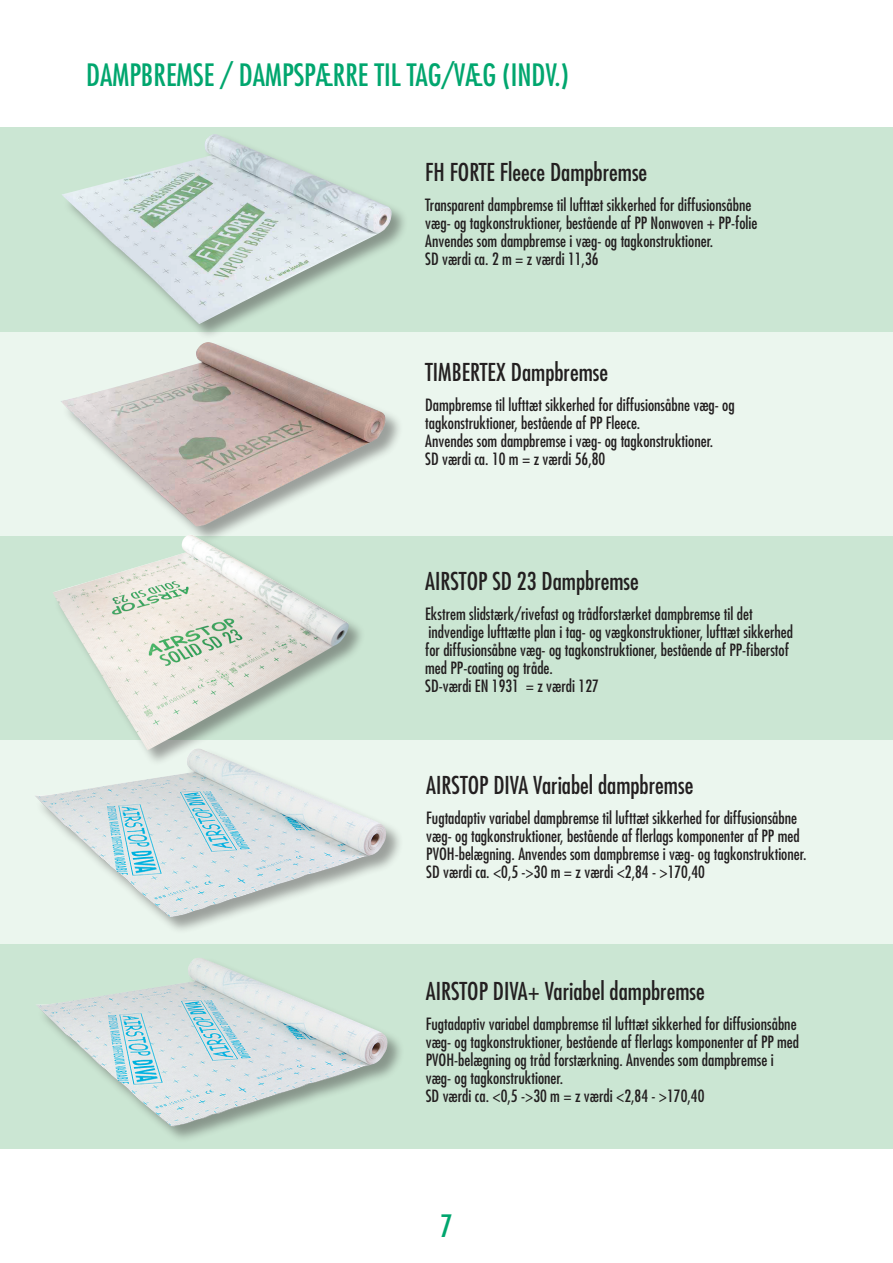
<style>
.page{position:relative;width:893px;height:1263px;background:#fff}
.page>*{position:absolute;margin:0;border:0;box-sizing:border-box;transform-origin:0 0}
.t1{font:condensed 30px "Futura";color:#00a66e}
.t2{font:condensed 24px "Futura";color:#231f20}
.t3{font:condensed 16.5px/18px "Futura";color:#231f20}
</style>
<div class="page">
<div style="left:0;top:944px;width:893px;height:204px;background:#cbe6d3"></div>
<div style="left:0;top:740px;width:893px;height:204px;background:#ebf6ee"></div>
<div style="left:0;top:536px;width:893px;height:204px;background:#cbe6d3"></div>
<div style="left:0;top:332px;width:893px;height:204px;background:#ebf6ee"></div>
<div style="left:0;top:128px;width:893px;height:204px;background:#cbe6d3"></div>
<div style="left:62px;top:134px;width:347px;height:207px;background:#231f20;opacity:.4"></div>
<img style="left:62px;top:134px;width:330px;height:190px">
<div style="left:61px;top:342px;width:342px;height:201px;background:#231f20;opacity:.4"></div>
<img style="left:61px;top:342px;width:325px;height:185px">
<div style="left:53px;top:534px;width:313px;height:233px;background:#231f20;opacity:.4"></div>
<img style="left:53px;top:535px;width:296px;height:213px">
<div style="left:35px;top:748px;width:369px;height:187px;background:#231f20;opacity:.4"></div>
<img style="left:35px;top:749px;width:352px;height:169px">
<div style="left:36px;top:957px;width:369px;height:187px;background:#231f20;opacity:.4"></div>
<img style="left:36px;top:958px;width:352px;height:169px">
<h1 class="t1" style="left:86px;top:56px;width:484px">DAMPBREMSE / DAMPSPÆRRE TIL TAG/VÆG (INDV.)</h1>
<h2 class="t2" style="left:425px;top:157px;width:224px">FH FORTE Fleece Dampbremse</h2>
<p class="t3" style="left:425px;top:196px;width:334px">Transparent dampbremse til lufttæt sikkerhed for diffusionsåbne væg- og tagkonstruktioner, bestående af PP Nonwoven + PP-folie Anvendes som dampbremse i væg- og tagkonstruktioner.<br>SD værdi ca. 2 m = z værdi 11,36</p>
<h2 class="t2" style="left:425px;top:357px;width:184px">TIMBERTEX Dampbremse</h2>
<p class="t3" style="left:425px;top:396px;width:311px">Dampbremse til lufttæt sikkerhed for diffusionsåbne væg- og tagkonstruktioner, bestående af PP Fleece.<br>Anvendes som dampbremse i væg- og tagkonstruktioner.<br>SD værdi ca. 10 m = z værdi 56,80</p>
<h2 class="t2" style="left:425px;top:566px;width:215px">AIRSTOP SD 23 Dampbremse</h2>
<p class="t3" style="left:425px;top:604px;width:369px">Ekstrem slidstærk/rivefast og trådforstærket dampbremse til det indvendige lufttætte plan i tag- og vægkonstruktioner, lufttæt sikkerhed for diffusionsåbne væg- og tagkonstruktioner, bestående af PP-fiberstof med PP-coating og tråde.<br>SD-værdi EN 1931 = z værdi 127</p>
<h2 class="t2" style="left:426px;top:770px;width:269px">AIRSTOP DIVA Variabel dampbremse</h2>
<p class="t3" style="left:426px;top:808px;width:382px">Fugtadaptiv variabel dampbremse til lufttæt sikkerhed for diffusionsåbne væg- og tagkonstruktioner, bestående af flerlags komponenter af PP med PVOH-belægning. Anvendes som dampbremse i væg- og tagkonstruktioner.<br>SD værdi ca. &lt;0,5 -&gt;30 m = z værdi &lt;2,84 - &gt;170,40</p>
<h2 class="t2" style="left:426px;top:976px;width:281px">AIRSTOP DIVA+ Variabel dampbremse</h2>
<p class="t3" style="left:426px;top:1014px;width:375px">Fugtadaptiv variabel dampbremse til lufttæt sikkerhed for diffusionsåbne væg- og tagkonstruktioner, bestående af flerlags komponenter af PP med PVOH-belægning og tråd forstærkning. Anvendes som dampbremse i væg- og tagkonstruktioner.<br>SD værdi ca. &lt;0,5 -&gt;30 m = z værdi &lt;2,84 - &gt;170,40</p>
<h1 class="t1" style="left:440px;top:1207px;width:14px">7</h1>
</div>
